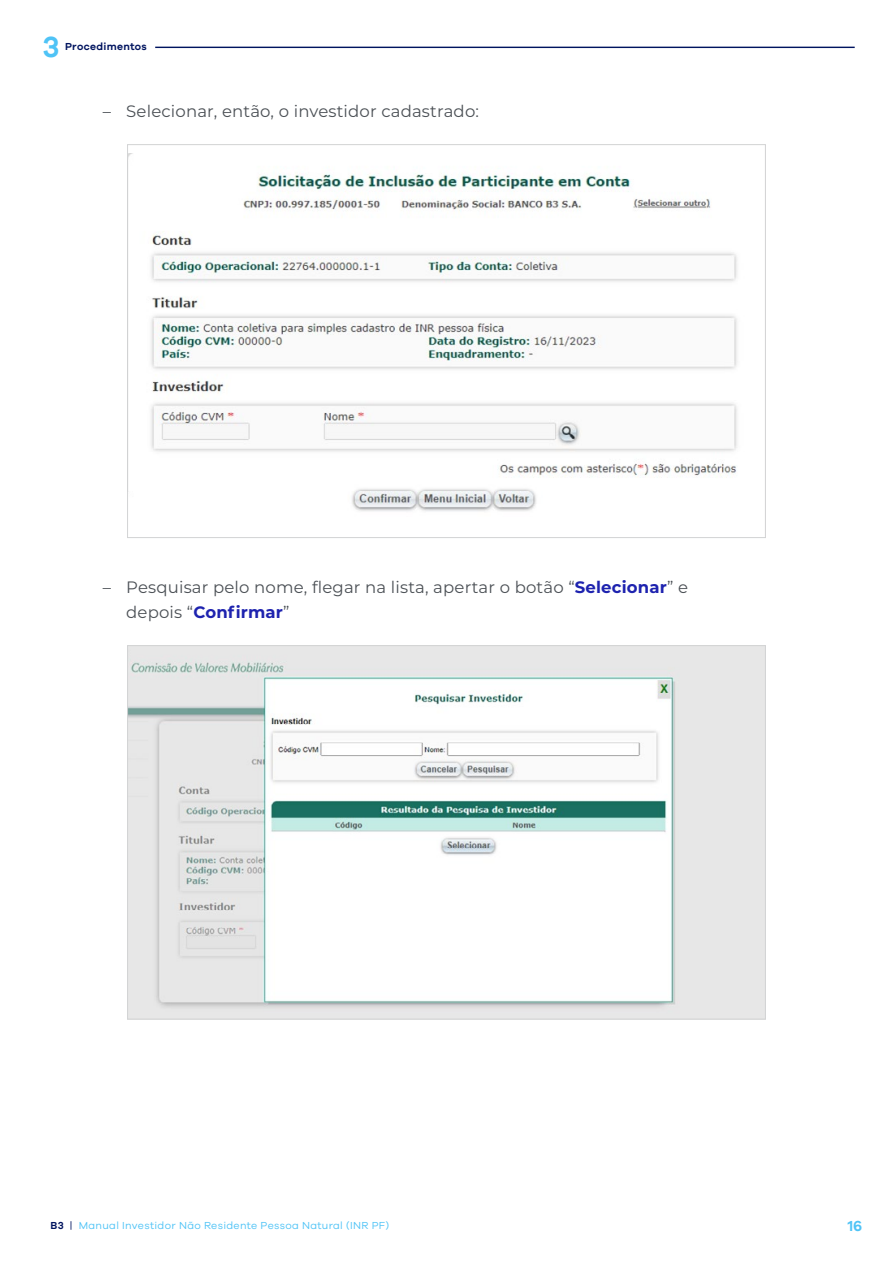
<style>
.page{position:relative;width:893px;height:1263px;background:#fff}
.page>*{position:absolute;margin:0;border:0;box-sizing:border-box;transform-origin:0 0}
.t1{font:600 30px "Galano Grotesque";color:#4fc3f6}
.t2{font:16.5px/24.8px "Montserrat";letter-spacing:.01em;color:#4b5055}
.t3{font:600 15px "Galano Grotesque";color:#4fc3f6}
.t4{font:10.5px "Galano Grotesque";letter-spacing:.03em;color:#4fc3f6}
.t5{font:600 10.5px "Galano Grotesque";letter-spacing:.03em;color:#00145f}
.s1{font-weight:700;color:#1e23af}
.s2{font-weight:600;color:#00145f}
.s3{color:#00145f}
</style>
<div class="page">
<hr style="left:155px;top:47px;width:700px;height:1px;background:#00145f">
<img style="left:129px;top:154px;width:609px;height:357px">
<img style="left:129px;top:647px;width:635px;height:370px">
<h1 class="t1" style="left:43px;top:29px;width:19px">3</h1>
<p class="t5" style="left:65px;top:40px;width:83px">Procedimentos</p>
<p class="t2" style="left:103px;top:98px;width:378px">– Selecionar, então, o investidor cadastrado:</p>
<p class="t2" style="left:126px;top:574px;width:563px;text-indent:-24px">– Pesquisar pelo nome, flegar na lista, apertar o botão “<span class="s1">Selecionar</span>” e depois “<span class="s1">Confirmar</span>”</p>
<p class="t4" style="left:51px;top:1219px;width:340px"><span class="s2">B3</span> <span class="s3">|</span> Manual Investidor Não Residente Pessoa Natural (INR PF)</p>
<p class="t3" style="left:848px;top:1217px;width:16px">16</p>
</div>
